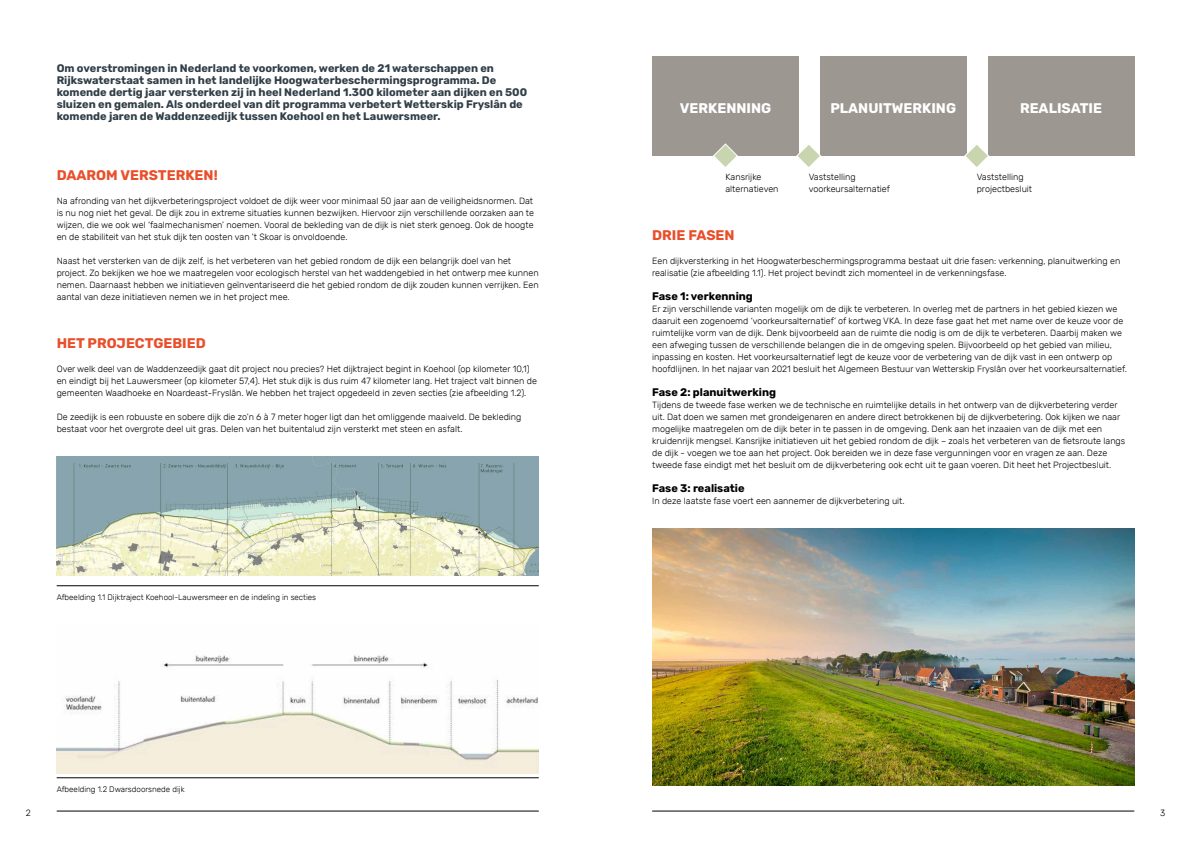
<style>
.page{position:relative;width:1191px;height:842px;background:#fff}
.page>*{position:absolute;margin:0;border:0;box-sizing:border-box;transform-origin:0 0}
.t1{font:700 14px "Rubik";color:#e94f2a}
.t2{font:700 14px "Rubik";color:#fff}
.t3{font:700 11px/12px "Rubik";color:#303e47}
.t4{font:700 11px "Rubik";color:#000}
.t5{font:300 9px/12px "Rubik";color:#000}
.t6{font:300 8px "Rubik";color:#000}
</style>
<div class="page">
<hr style="left:57px;top:811px;width:482px;height:1px;background:#000">
<hr style="left:652px;top:811px;width:482px;height:1px;background:#000">
<img style="left:57px;top:456px;width:482px;height:119px">
<img style="left:652px;top:528px;width:482px;height:257px">
<img style="left:57px;top:655px;width:482px;height:119px">
<hr style="left:57px;top:586px;width:482px;height:1px;background:#000">
<hr style="left:57px;top:778px;width:482px;height:1px;background:#000">
<div style="left:652px;top:57px;width:146px;height:99px;background:#9d9792"></div>
<div style="left:820px;top:57px;width:146px;height:99px;background:#9d9792"></div>
<div style="left:987px;top:57px;width:147px;height:99px;background:#9d9792"></div>
<svg style="left:713px;top:143px;width:25px;height:24px"></svg>
<svg style="left:796px;top:143px;width:25px;height:24px"></svg>
<svg style="left:964px;top:143px;width:25px;height:24px"></svg>
<p class="t3" style="left:57px;top:62px;width:472px">Om overstromingen in Nederland te voorkomen, werken de 21 waterschappen en Rijkswaterstaat samen in het landelijke Hoogwaterbeschermingsprogramma. De komende dertig jaar versterken zij in heel Nederland 1.300 kilometer aan dijken en 500 sluizen en gemalen. Als onderdeel van dit programma verbetert Wetterskip Fryslân de komende jaren de Waddenzeedijk tussen Koehool en het Lauwersmeer.</p>
<h1 class="t1" style="left:57px;top:167px;width:162px">DAAROM VERSTERKEN!</h1>
<p class="t5" style="left:57px;top:195px;width:479px;text-align:justify">Na afronding van het dijkverbeteringsproject voldoet de dijk weer voor minimaal 50 jaar aan de veiligheidsnormen. Dat is nu nog niet het geval. De dijk zou in extreme situaties kunnen bezwijken. Hiervoor zijn verschillende oorzaken aan te wijzen, die we ook wel ‘faalmechanismen’ noemen. Vooral de bekleding van de dijk is niet sterk genoeg. Ook de hoogte en de stabiliteit van het stuk dijk ten oosten van ’t Skoar is onvoldoende.</p>
<p class="t5" style="left:57px;top:255px;width:483px">Naast het versterken van de dijk zelf, is het verbeteren van het gebied rondom de dijk een belangrijk doel van het project. Zo bekijken we hoe we maatregelen voor ecologisch herstel van het waddengebied in het ontwerp mee kunnen nemen. Daarnaast hebben we initiatieven geïnventariseerd die het gebied rondom de dijk zouden kunnen verrijken. Een aantal van deze initiatieven nemen we in het project mee.</p>
<h1 class="t1" style="left:57px;top:335px;width:151px">HET PROJECTGEBIED</h1>
<p class="t5" style="left:57px;top:363px;width:482px">Over welk deel van de Waddenzeedijk gaat dit project nou precies? Het dijktraject begint in Koehool (op kilometer 10,1) en eindigt bij het Lauwersmeer (op kilometer 57,4). Het stuk dijk is dus ruim 47 kilometer lang. Het traject valt binnen de gemeenten Waadhoeke en Noardeast-Fryslân. We hebben het traject opgedeeld in zeven secties (zie afbeelding 1.2).</p>
<p class="t5" style="left:57px;top:411px;width:466px">De zeedijk is een robuuste en sobere dijk die zo’n 6 à 7 meter hoger ligt dan het omliggende maaiveld. De bekleding bestaat voor het overgrote deel uit gras. Delen van het buitentalud zijn versterkt met steen en asfalt.</p>
<p class="t6" style="left:57px;top:593px;width:261px">Afbeelding 1.1 Dijktraject Koehool-Lauwersmeer en de indeling in secties</p>
<p class="t6" style="left:57px;top:785px;width:129px">Afbeelding 1.2 Dwarsdoorsnede dijk</p>
<h1 class="t2" style="left:680px;top:100px;width:93px">VERKENNING</h1>
<h1 class="t2" style="left:830px;top:100px;width:127px">PLANUITWERKING</h1>
<h1 class="t2" style="left:1020px;top:100px;width:83px">REALISATIE</h1>
<p class="t5" style="left:725px;top:171px;width:55px">Kansrijke alternatieven</p>
<p class="t5" style="left:808px;top:171px;width:83px">Vaststelling voorkeursalternatief</p>
<p class="t5" style="left:976px;top:171px;width:57px">Vaststelling projectbesluit</p>
<h1 class="t1" style="left:652px;top:227px;width:84px">DRIE FASEN</h1>
<p class="t5" style="left:652px;top:255px;width:469px">Een dijkversterking in het Hoogwaterbeschermingsprogramma bestaat uit drie fasen: verkenning, planuitwerking en realisatie (zie afbeelding 1.1). Het project bevindt zich momenteel in de verkenningsfase.</p>
<p class="t4" style="left:652px;top:290px;width:102px">Fase 1: verkenning</p>
<p class="t5" style="left:652px;top:303px;width:476px">Er zijn verschillende varianten mogelijk om de dijk te verbeteren. In overleg met de partners in het gebied kiezen we daaruit een zogenoemd ‘voorkeursalternatief’ of kortweg VKA. In deze fase gaat het met name over de keuze voor de ruimtelijke vorm van de dijk. Denk bijvoorbeeld aan de ruimte die nodig is om de dijk te verbeteren. Daarbij maken we een afweging tussen de verschillende belangen die in de omgeving spelen. Bijvoorbeeld op het gebied van milieu, inpassing en kosten. Het voorkeursalternatief legt de keuze voor de verbetering van de dijk vast in een ontwerp op hoofdlijnen. In het najaar van 2021 besluit het Algemeen Bestuur van Wetterskip Fryslân over het voorkeursalternatief.</p>
<p class="t4" style="left:652px;top:386px;width:125px">Fase 2: planuitwerking</p>
<p class="t5" style="left:652px;top:399px;width:474px">Tijdens de tweede fase werken we de technische en ruimtelijke details in het ontwerp van de dijkverbetering verder uit. Dat doen we samen met grondeigenaren en andere direct betrokkenen bij de dijkverbetering. Ook kijken we naar mogelijke maatregelen om de dijk beter in te passen in de omgeving. Denk aan het inzaaien van de dijk met een kruidenrijk mengsel. Kansrijke initiatieven uit het gebied rondom de dijk – zoals het verbeteren van de fietsroute langs de dijk - voegen we toe aan het project. Ook bereiden we in deze fase vergunningen voor en vragen ze aan. Deze tweede fase eindigt met het besluit om de dijkverbetering ook echt uit te gaan voeren. Dit heet het Projectbesluit.</p>
<p class="t4" style="left:652px;top:482px;width:94px">Fase 3: realisatie</p>
<p class="t5" style="left:652px;top:495px;width:254px">In deze laatste fase voert een aannemer de dijkverbetering uit.</p>
<p class="t5" style="left:26px;top:807px;width:7px">2</p>
<p class="t5" style="left:1160px;top:807px;width:7px">3</p>
</div>
